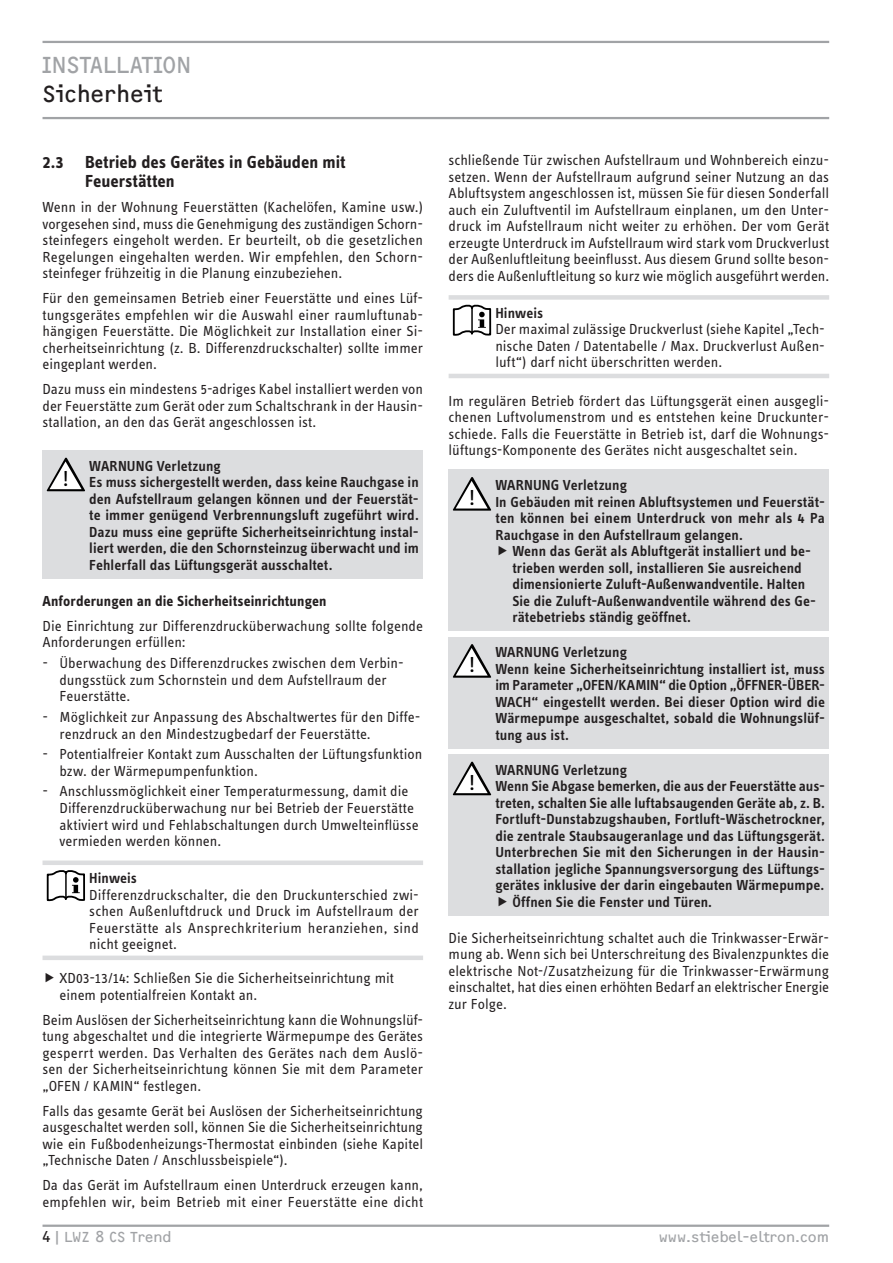
<style>
.page{position:relative;width:893px;height:1263px;background:#fff}
.page>*{position:absolute;margin:0;border:0;box-sizing:border-box;transform-origin:0 0}
.t1{font:24px "F2 FOCR Bczyk Com";color:#a1a3a6}
.t2{font:24px "F2 FOCR Bczyk Com";color:#231f20}
.t3{font:22.5px "STE Info Text";color:#000}
.t4{font:700 18px/19.8px "STE Info Text";color:#231f20}
.t5{font:15px/16.5px "STE Info Text";color:#231f20;text-align:justify}
.t6{font:600 15px/16.5px "STE Info Text";letter-spacing:.005em;color:#231f20}
.t7{font:700 15px "STE Info Text";letter-spacing:.005em;color:#231f20}
.t8{font:15px "F2 FOCR Bczyk Com";color:#a1a3a6}
.s1{color:#231f20}
</style>
<div class="page">
<hr style="left:43px;top:41px;width:786px;height:2px;background:#a1a3a6">
<hr style="left:43px;top:117px;width:786px;height:2px;background:#a1a3a6">
<hr style="left:43px;top:1224px;width:786px;height:3px;background:#a1a3a6">
<div style="left:43px;top:450px;width:380px;height:128px;background:#dcdddf"></div>
<svg style="left:47px;top:458px;width:38px;height:33px"></svg>
<div style="left:43px;top:860px;width:380px;height:5px;background:#dcdddf"></div>
<div style="left:43px;top:955px;width:380px;height:5px;background:#dcdddf"></div>
<svg style="left:47px;top:870px;width:38px;height:31px"></svg>
<hr style="left:65px;top:873px;width:2px;height:25px;background:#000">
<div style="left:449px;top:295px;width:380px;height:5px;background:#dcdddf"></div>
<hr style="left:449px;top:374px;width:380px;height:4px;background:#dcdddf">
<svg style="left:453px;top:305px;width:38px;height:31px"></svg>
<hr style="left:471px;top:308px;width:2px;height:24px;background:#000">
<div style="left:449px;top:470px;width:380px;height:161px;background:#dcdddf"></div>
<svg style="left:453px;top:477px;width:38px;height:34px"></svg>
<div style="left:449px;top:637px;width:380px;height:111px;background:#dcdddf"></div>
<svg style="left:453px;top:644px;width:38px;height:34px"></svg>
<div style="left:449px;top:754px;width:380px;height:161px;background:#dcdddf"></div>
<svg style="left:453px;top:762px;width:38px;height:33px"></svg>
<h1 class="t1" style="left:43px;top:51px;width:22px">Installati</h1>
<h1 class="t1" style="left:162px;top:51px;width:26px">on</h1>
<h1 class="t2" style="left:43px;top:80px;width:121px">Sicherheit</h1>
<p class="t4" style="left:85px;top:152px;width:262px;text-indent:-43px">2.3 Betrieb des Gerätes in Gebäuden mit<br>Feuerstätten</p>
<p class="t5" style="left:43px;top:199px;width:382px">Wenn in der Wohnung Feuerstätten (Kachelöfen, Kamine usw.) vorgesehen sind, muss die Genehmigung des zuständigen Schorn&shy;steinfegers eingeholt werden. Er beurteilt, ob die gesetzlichen Regelungen eingehalten werden. Wir empfehlen, den Schorn&shy;steinfeger frühzeitig in die Planung einzubeziehen.</p>
<p class="t5" style="left:43px;top:290px;width:382px">Für den gemeinsamen Betrieb einer Feuerstätte und eines Lüf&shy;tungsgerätes empfehlen wir die Auswahl einer raumluftunab&shy;hängigen Feuerstätte. Die Möglichkeit zur Installation einer Si&shy;cherheitseinrichtung (z. B. Differenzdruckschalter) sollte immer eingeplant werden.</p>
<p class="t5" style="left:43px;top:381px;width:382px">Dazu muss ein mindestens 5-adriges Kabel installiert werden von der Feuerstätte zum Gerät oder zum Schaltschrank in der Hausin&shy;stallation, an den das Gerät angeschlossen ist.</p>
<h2 class="t3" style="left:63px;top:466px;width:8px">!</h2>
<p class="t6" style="left:89px;top:458px;width:331px">WARNUNG Verletzung<br>Es muss sichergestellt werden, dass keine Rauchgase in den Aufstellraum gelangen können und der Feuerstät&shy;te immer genügend Verbrennungsluft zugeführt wird.<br>Dazu muss eine geprüfte Sicherheitseinrichtung instal&shy;liert werden, die den Schornsteinzug überwacht und im Fehlerfall das Lüftungsgerät ausschaltet.</p>
<p class="t7" style="left:43px;top:592px;width:285px">Anforderungen an die Sicherheitseinrichtungen</p>
<p class="t5" style="left:43px;top:618px;width:382px">Die Einrichtung zur Differenzdrucküberwachung sollte folgende<br>Anforderungen erfüllen:</p>
<p class="t5" style="left:60px;top:655px;width:346px;text-align:left;text-indent:-17px">- Überwachung des Differenzdruckes zwischen dem Verbin&shy;dungsstück zum Schornstein und dem Aufstellraum der<br>Feuerstätte.</p>
<p class="t5" style="left:60px;top:709px;width:362px;text-indent:-17px">- Möglichkeit zur Anpassung des Abschaltwertes für den Diffe&shy;renzdruck an den Mindestzugbedarf der Feuerstätte.</p>
<p class="t5" style="left:60px;top:746px;width:364px;text-indent:-17px">- Potentialfreier Kontakt zum Ausschalten der Lüftungsfunktion bzw. der Wärmepumpenfunktion.</p>
<p class="t5" style="left:60px;top:783px;width:361px;text-align:left;text-indent:-17px">- Anschlussmöglichkeit einer Temperaturmessung, damit die Differenzdrucküberwachung nur bei Betrieb der Feuerstätte aktiviert wird und Fehlabschaltungen durch Umwelteinflüsse vermieden werden können.</p>
<p class="t6" style="left:89px;top:870px;width:49px">Hinweis</p>
<p class="t5" style="left:89px;top:886px;width:331px">Differenzdruckschalter, die den Druckunterschied zwi&shy;schen Außenluftdruck und Druck im Aufstellraum der Feuerstätte als Ansprechkriterium heranziehen, sind nicht geeignet.</p>
<p class="t5" style="left:60px;top:970px;width:336px">XD03-13/14: Schließen Sie die Sicherheitseinrichtung mit einem potentialfreien Kontakt an.</p>
<p class="t5" style="left:43px;top:1011px;width:382px">Beim Auslösen der Sicherheitseinrichtung kann die Wohnungslüf&shy;tung abgeschaltet und die integrierte Wärmepumpe des Gerätes gesperrt werden. Das Verhalten des Gerätes nach dem Auslö&shy;sen der Sicherheitseinrichtung können Sie mit dem Parameter „Ofen</p>
<p class="t5" style="left:43px;top:1073px;width:382px;line-height:25px;text-indent:91px">“ festlegen.<br>Falls das gesamte Gerät bei Auslösen der Sicherheitseinrichtung</p>
<p class="t5" style="left:43px;top:1119px;width:382px">ausgeschaltet werden soll, können Sie die Sicherheitseinrichtung wie ein Fußbodenheizungs-Thermostat einbinden (siehe Kapitel „Technische Daten / Anschlussbeispiele“).</p>
<p class="t5" style="left:43px;top:1177px;width:382px">Da das Gerät im Aufstellraum einen Unterdruck erzeugen kann, empfehlen wir, beim Betrieb mit einer Feuerstätte eine dicht</p>
<p class="t5" style="left:84px;top:1077px;width:26px">/ Kamin</p>
<p class="t5" style="left:449px;top:152px;width:382px">schließende Tür zwischen Aufstellraum und Wohnbereich einzu&shy;setzen. Wenn der Aufstellraum aufgrund seiner Nutzung an das Abluftsystem angeschlossen ist, müssen Sie für diesen Sonderfall auch ein Zuluftventil im Aufstellraum einplanen, um den Unter&shy;druck im Aufstellraum nicht weiter zu erhöhen. Der vom Gerät erzeugte Unterdruck im Aufstellraum wird stark vom Druckverlust der Außenluftleitung beeinflusst. Aus diesem Grund sollte beson&shy;ders die Außenluftleitung so kurz wie möglich ausgeführt werden.</p>
<p class="t6" style="left:495px;top:305px;width:49px">Hinweis</p>
<p class="t5" style="left:495px;top:321px;width:331px">Der maximal zulässige Druckverlust (siehe Kapitel „Tech&shy;nische Daten / Datentabelle / Max. Druckverlust Außen&shy;luft“) darf nicht überschritten werden.</p>
<p class="t5" style="left:449px;top:392px;width:382px">Im regulären Betrieb fördert das Lüftungsgerät einen ausgegli&shy;chenen Luftvolumenstrom und es entstehen keine Druckunter&shy;schiede. Falls die Feuerstätte in Betrieb ist, darf die Wohnungs&shy;lüftungs-Komponente des Gerätes nicht ausgeschaltet sein.</p>
<h2 class="t3" style="left:469px;top:485px;width:8px">!</h2>
<p class="t6" style="left:495px;top:477px;width:331px">WARNUNG Verletzung<br>In Gebäuden mit reinen Abluftsystemen und Feuerstät&shy;ten können bei einem Unterdruck von mehr als 4 Pa Rauchgase in den Aufstellraum gelangen.</p>
<p class="t6" style="left:512px;top:543px;width:305px">Wenn das Gerät als Abluftgerät installiert und be&shy;trieben werden soll, installieren Sie ausreichend dimensionierte Zuluft-Außenwandventile. Halten Sie die Zuluft-Außenwandventile während des Ge&shy;rätebetriebs ständig geöffnet.</p>
<h2 class="t3" style="left:469px;top:652px;width:8px">!</h2>
<p class="t6" style="left:495px;top:644px;width:331px">WARNUNG Verletzung<br>Wenn keine Sicherheitseinrichtung installiert ist, muss im Parameter „OFEN/KAMIN“ die Option „ÖFFNER-ÜBER-WACH“ eingestellt werden. Bei dieser Option wird die Wärmepumpe ausgeschaltet, sobald die Wohnungslüf&shy;tung aus ist.</p>
<h2 class="t3" style="left:469px;top:770px;width:8px">!</h2>
<p class="t6" style="left:495px;top:762px;width:133px">WARNUNG Verletzung</p>
<p class="t6" style="left:495px;top:778px;width:331px">Wenn Sie Abgase bemerken, die aus der Feuerstätte aus-</p>
<p class="t6" style="left:495px;top:795px;width:331px">treten, schalten Sie alle luftabsaugenden Geräte ab, z. B.</p>
<p class="t6" style="left:495px;top:811px;width:331px">Fortluft-Dunstabzugshauben, Fortluft-Wäschetrockner,</p>
<p class="t6" style="left:495px;top:828px;width:331px">die zentrale Staubsaugeranlage und das Lüftungsgerät.</p>
<p class="t6" style="left:495px;top:844px;width:331px">Unterbrechen Sie mit den Sicherungen in der Hausin-</p>
<p class="t6" style="left:495px;top:861px;width:331px">stallation jegliche Spannungsversorgung des Lüftungs-</p>
<p class="t6" style="left:495px;top:877px;width:330px">gerätes inklusive der darin eingebauten Wärmepumpe.</p>
<p class="t6" style="left:512px;top:894px;width:201px">Öffnen Sie die Fenster und Türen.</p>
<p class="t5" style="left:449px;top:930px;width:382px">Die Sicherheitseinrichtung schaltet auch die Trinkwasser-Erwär&shy;mung ab. Wenn sich bei Unterschreitung des Bivalenzpunktes die elektrische Not-/Zusatzheizung für die Trinkwasser-Erwärmung einschaltet, hat dies einen erhöhten Bedarf an elektrischer Energie zur Folge.</p>
<p class="t8" style="left:43px;top:1228px;width:131px"><span class="s1">4</span>|LWZ 8 CS Trend</p>
<p class="t8" style="left:659px;top:1228px;width:172px">www.stiebel-eltron.com</p>
</div>
